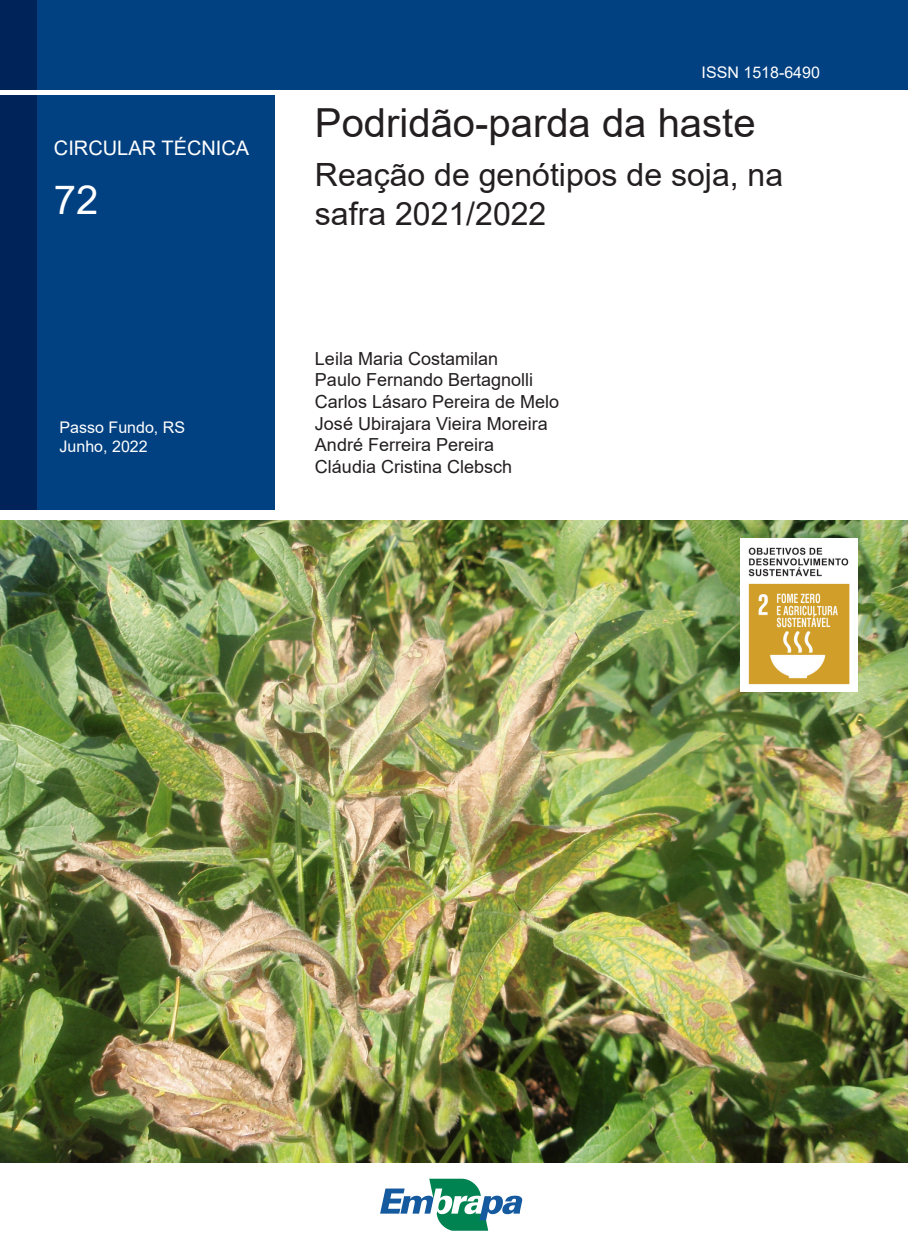
<style>
.page{position:relative;width:908px;height:1248px;background:#fff}
.page>*{position:absolute;margin:0;border:0;box-sizing:border-box;transform-origin:0 0}
.TITULO_CAPA{font:40px "Arial";color:#231f20}
.NUMERO_PUBLICACAO{font:40px "Arial";color:#fff}
.SUBTITULO_CAPA{font:32px/38.4px "Arial";color:#231f20}
.CIRCULAR_TECNICA{font:20px "Arial";color:#fff}
.AUTOR_CAPA{font:18px "Arial";color:#231f20}
.CIDADE_-_MES_-_ESTAD{font:16px "Arial";color:#fff}
.NUMERO_ISSN{font:16px "Arial";color:#fff}
</style>
<div class="page">
<div style="left:0;top:0;width:907px;height:89px;background:#014081"></div>
<div style="left:0;top:95px;width:275px;height:414px;background:#014081"></div>
<div style="left:0;top:95px;width:37px;height:414px;background:#002359"></div>
<div style="left:0;top:0;width:37px;height:89px;background:#002359"></div>
<svg style="left:380px;top:1178px;width:142px;height:52px"></svg>
<img style="left:0;top:520px;width:907px;height:642px">
<img style="left:740px;top:539px;width:116px;height:152px">
<p class="CIRCULAR_TECNICA" style="left:54px;top:134px;width:197px">CIRCULAR TÉCNICA</p>
<p class="NUMERO_PUBLICACAO" style="left:54px;top:173px;width:46px">72</p>
<p class="CIDADE_-_MES_-_ESTAD" style="left:60px;top:416px;width:127px">Passo Fundo, RS</p>
<p class="CIDADE_-_MES_-_ESTAD" style="left:60px;top:435px;width:90px">Junho, 2022</p>
<p class="NUMERO_ISSN" style="left:701px;top:61px;width:120px">ISSN 1518-6490</p>
<p class="TITULO_CAPA" style="left:315px;top:95px;width:442px">Podridão-parda da haste</p>
<p class="SUBTITULO_CAPA" style="left:315px;top:156px;width:469px">Reação de genótipos de soja, na safra 2021/2022</p>
<p class="AUTOR_CAPA" style="left:315px;top:346px;width:185px">Leila Maria Costamilan</p>
<p class="AUTOR_CAPA" style="left:315px;top:367px;width:220px">Paulo Fernando Bertagnolli</p>
<p class="AUTOR_CAPA" style="left:315px;top:389px;width:246px">Carlos Lásaro Pereira de Melo</p>
<p class="AUTOR_CAPA" style="left:315px;top:411px;width:234px">José Ubirajara Vieira Moreira</p>
<p class="AUTOR_CAPA" style="left:315px;top:432px;width:181px">André Ferreira Pereira</p>
<p class="AUTOR_CAPA" style="left:315px;top:454px;width:199px">Cláudia Cristina Clebsch</p>
</div>
